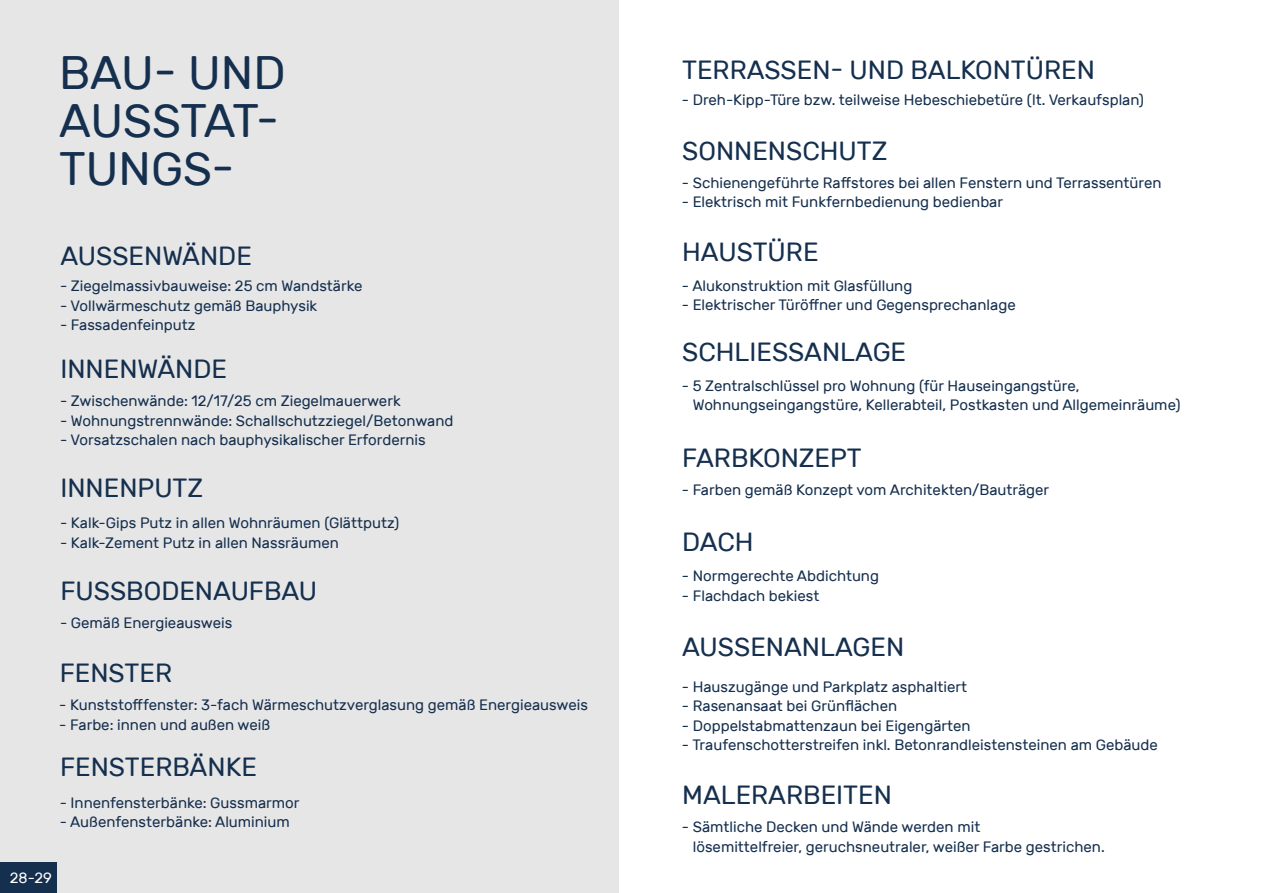
<style>
.page{position:relative;width:1263px;height:893px;background:#fff}
.page>*{position:absolute;margin:0;border:0;box-sizing:border-box;transform-origin:0 0}
.t1{font:46.8px/48.3px "Rubik";color:#152f4e}
.t2{font:26.25px "Rubik";color:#152f4e}
.t3{font:15px/19.5px "Rubik";color:#152f4e}
.t4{font:15px "Rubik";color:#fff}
</style>
<div class="page">
<div style="left:0;top:0;width:619px;height:893px;background:#e6e6e6"></div>
<div style="left:0;top:862px;width:57px;height:31px;background:#152f4e"></div>
<h1 class="t1" style="left:59px;top:49px;width:228px">BAU- UND<br>AUSSTAT-<br>TUNGS-</h1>
<h2 class="t2" style="left:60px;top:241px;width:193px">AUSSENWÄNDE</h2>
<p class="t3" style="left:60px;top:277px;width:304px">- Ziegelmassivbauweise: 25 cm Wandstärke</p>
<p class="t3" style="left:60px;top:296px;width:259px">- Vollwärmeschutz gemäß Bauphysik</p>
<p class="t3" style="left:60px;top:316px;width:137px">- Fassadenfeinputz</p>
<h2 class="t2" style="left:60px;top:355px;width:168px">INNENWÄNDE</h2>
<p class="t3" style="left:60px;top:392px;width:342px">- Zwischenwände: 12/17/25 cm Ziegelmauerwerk</p>
<p class="t3" style="left:60px;top:411px;width:395px">- Wohnungstrennwände: Schallschutzziegel/Betonwand</p>
<p class="t3" style="left:60px;top:431px;width:367px">- Vorsatzschalen nach bauphysikalischer Erfordernis</p>
<h2 class="t2" style="left:60px;top:474px;width:144px">INNENPUTZ</h2>
<p class="t3" style="left:60px;top:514px;width:341px">- Kalk-Gips Putz in allen Wohnräumen (Glättputz)</p>
<p class="t3" style="left:60px;top:533px;width:280px">- Kalk-Zement Putz in allen Nassräumen</p>
<h2 class="t2" style="left:60px;top:576px;width:258px">FUSSBODENAUFBAU</h2>
<p class="t3" style="left:60px;top:613px;width:174px">- Gemäß Energieausweis</p>
<h2 class="t2" style="left:60px;top:658px;width:114px">FENSTER</h2>
<p class="t3" style="left:59px;top:696px;width:530px">- Kunststofffenster: 3-fach Wärmeschutzverglasung gemäß Energieausweis</p>
<p class="t3" style="left:59px;top:715px;width:212px">- Farbe: innen und außen weiß</p>
<h2 class="t2" style="left:60px;top:752px;width:198px">FENSTERBÄNKE</h2>
<p class="t3" style="left:60px;top:793px;width:241px">- Innenfensterbänke: Gussmarmor</p>
<p class="t3" style="left:60px;top:813px;width:232px">- Außenfensterbänke: Aluminium</p>
<p class="t4" style="left:10px;top:869px;width:43px">28-29</p>
<h2 class="t2" style="left:682px;top:55px;width:414px">TERRASSEN- UND BALKONTÜREN</h2>
<p class="t3" style="left:682px;top:91px;width:464px">- Dreh-Kipp-Türe bzw. teilweise Hebeschiebetüre (lt. Verkaufsplan)</p>
<h2 class="t2" style="left:682px;top:136px;width:207px">SONNENSCHUTZ</h2>
<p class="t3" style="left:682px;top:173px;width:481px">- Schienengeführte Raffstores bei allen Fenstern und Terrassentüren</p>
<p class="t3" style="left:682px;top:193px;width:323px">- Elektrisch mit Funkfernbedienung bedienbar</p>
<h2 class="t2" style="left:682px;top:237px;width:138px">HAUSTÜRE</h2>
<p class="t3" style="left:682px;top:276px;width:232px">- Alukonstruktion mit Glasfüllung</p>
<p class="t3" style="left:682px;top:296px;width:335px">- Elektrischer Türöffner und Gegensprechanlage</p>
<h2 class="t2" style="left:682px;top:337px;width:225px">SCHLIESSANLAGE</h2>
<p class="t3" style="left:693px;top:376px;width:489px;text-indent:-11px">- 5 Zentralschlüssel pro Wohnung (für Hauseingangstüre,<br>Wohnungseingangstüre, Kellerabteil, Postkasten und Allgemeinräume)</p>
<h2 class="t2" style="left:682px;top:443px;width:181px">FARBKONZEPT</h2>
<p class="t3" style="left:682px;top:481px;width:369px">- Farben gemäß Konzept vom Architekten/Bauträger</p>
<h2 class="t2" style="left:682px;top:528px;width:73px">DACH</h2>
<p class="t3" style="left:682px;top:566px;width:199px">- Normgerechte Abdichtung</p>
<p class="t3" style="left:682px;top:586px;width:139px">- Flachdach bekiest</p>
<h2 class="t2" style="left:682px;top:633px;width:224px">AUSSENANLAGEN</h2>
<p class="t3" style="left:682px;top:677px;width:287px">- Hauszugänge und Parkplatz asphaltiert</p>
<p class="t3" style="left:682px;top:696px;width:217px">- Rasenansaat bei Grünflächen</p>
<p class="t3" style="left:682px;top:716px;width:290px">- Doppelstabmattenzaun bei Eigengärten</p>
<p class="t3" style="left:682px;top:735px;width:478px">- Traufenschotterstreifen inkl. Betonrandleistensteinen am Gebäude</p>
<h2 class="t2" style="left:682px;top:780px;width:211px">MALERARBEITEN</h2>
<p class="t3" style="left:693px;top:818px;width:413px;text-indent:-11px">- Sämtliche Decken und Wände werden mit<br>lösemittelfreier, geruchsneutraler, weißer Farbe gestrichen.</p>
</div>
